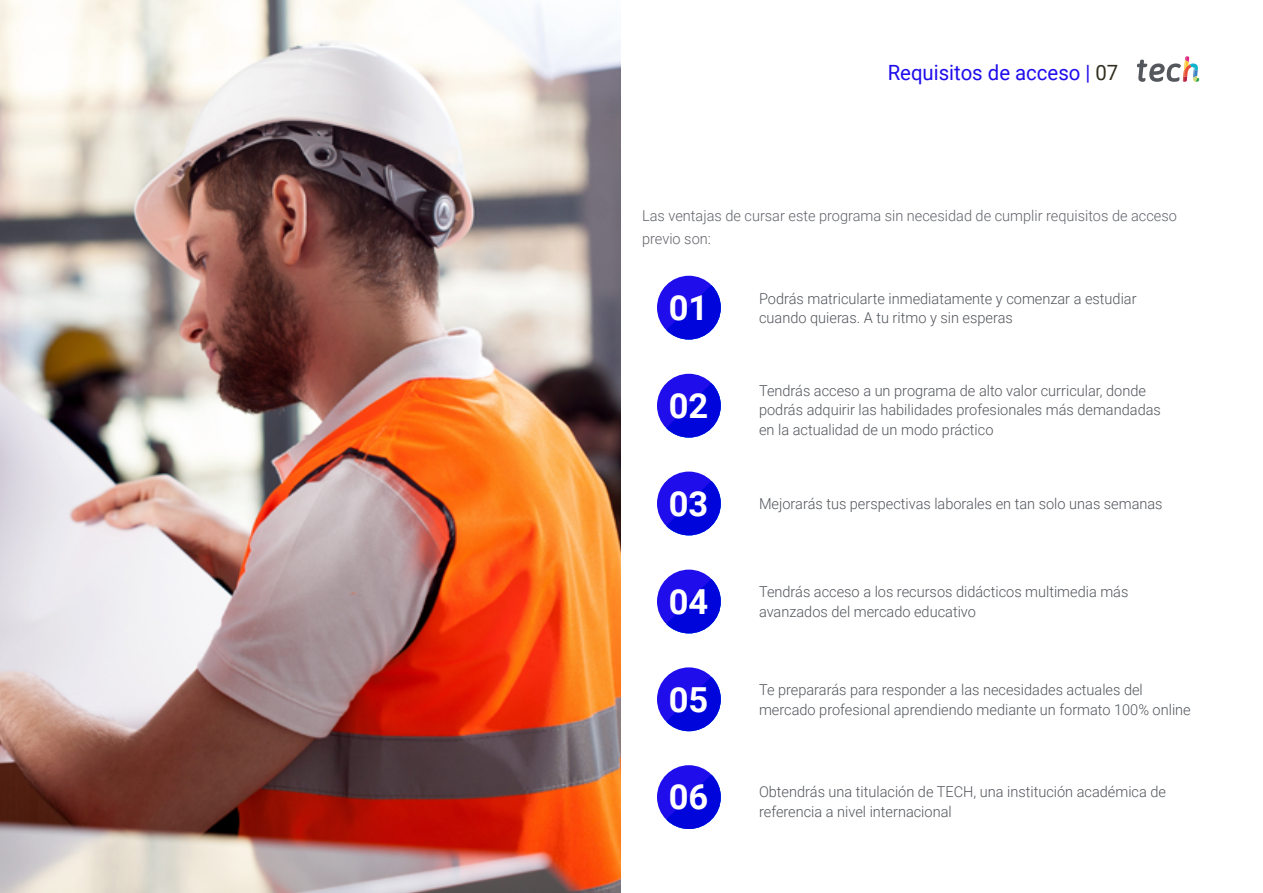
<style>
.page{position:relative;width:1263px;height:893px;background:#fff}
.page>*{position:absolute;margin:0;border:0;box-sizing:border-box;transform-origin:0 0}
.t1{font:700 34.5px "Roboto";color:#fff}
.t2{font:21px "Roboto";color:#1f0dec}
.t3{font:300 15px/19.5px "Roboto";color:#52555b}
.t4{font:300 15px/22.5px "Roboto";color:#61646a}
.s1{color:#312e20}
</style>
<div class="page">
<img style="left:0;top:0;width:621px;height:893px">
<svg style="left:1137px;top:56px;width:62px;height:26px"></svg>
<div style="left:657px;top:276px;width:64px;height:64px;background:#1f0dec;border-radius:50%"></div>
<svg style="left:666px;top:285px;width:55px;height:55px"></svg>
<div style="left:657px;top:374px;width:64px;height:64px;background:#1f0dec;border-radius:50%"></div>
<svg style="left:666px;top:383px;width:55px;height:55px"></svg>
<div style="left:657px;top:472px;width:64px;height:63px;background:#1f0dec;border-radius:50%"></div>
<svg style="left:666px;top:481px;width:55px;height:54px"></svg>
<div style="left:657px;top:570px;width:64px;height:63px;background:#1f0dec;border-radius:50%"></div>
<svg style="left:666px;top:579px;width:55px;height:54px"></svg>
<div style="left:657px;top:667px;width:64px;height:64px;background:#1f0dec;border-radius:50%"></div>
<svg style="left:666px;top:677px;width:55px;height:54px"></svg>
<div style="left:657px;top:765px;width:64px;height:64px;background:#1f0dec;border-radius:50%"></div>
<svg style="left:666px;top:774px;width:55px;height:55px"></svg>
<h2 class="t2" style="left:888px;top:57px;width:232px">Requisitos de acceso | <span class="s1">07</span></h2>
<p class="t4" style="left:642px;top:204px;width:536px">Las ventajas de cursar este programa sin necesidad de cumplir requisitos de acceso previo son:</p>
<h1 class="t1" style="left:669px;top:283px;width:41px">01</h1>
<h1 class="t1" style="left:669px;top:381px;width:41px">02</h1>
<h1 class="t1" style="left:669px;top:479px;width:41px">03</h1>
<h1 class="t1" style="left:669px;top:577px;width:41px">04</h1>
<h1 class="t1" style="left:669px;top:675px;width:41px">05</h1>
<h1 class="t1" style="left:669px;top:773px;width:41px">06</h1>
<p class="t3" style="left:759px;top:288px;width:379px">Podrás matricularte inmediatamente y comenzar a estudiar cuando quieras. A tu ritmo y sin esperas</p>
<p class="t3" style="left:759px;top:380px;width:403px">Tendrás acceso a un programa de alto valor curricular, donde podrás adquirir las habilidades profesionales más demandadas en la actualidad de un modo práctico</p>
<p class="t3" style="left:759px;top:493px;width:405px">Mejorarás tus perspectivas laborales en tan solo unas semanas</p>
<p class="t3" style="left:759px;top:582px;width:371px">Tendrás acceso a los recursos didácticos multimedia más avanzados del mercado educativo</p>
<p class="t3" style="left:759px;top:680px;width:433px">Te prepararás para responder a las necesidades actuales del mercado profesional aprendiendo mediante un formato 100% online</p>
<p class="t3" style="left:759px;top:781px;width:408px">Obtendrás una titulación de TECH, una institución académica de referencia a nivel internacional</p>
</div>
